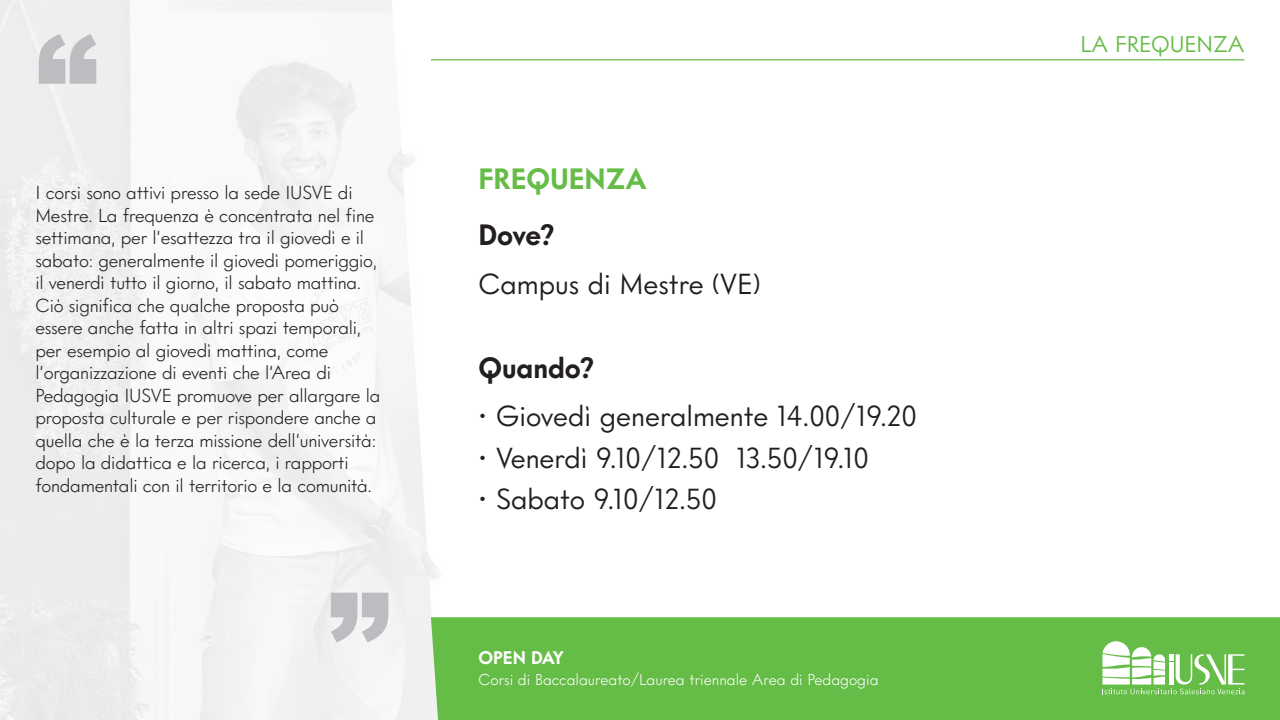
<style>
.page{position:relative;width:1280px;height:720px;background:#fff}
.page>*{position:absolute;margin:0;border:0;box-sizing:border-box;transform-origin:0 0}
.t1{font:900 125px "Arial";color:#bcbdc0}
.TXT{font:28.75px "Intervogue";color:#231f20}
.TXT-2{font:700 28.75px "Intervogue";color:#231f20}
.TITOLO_VERDE{font:700 28.75px "Intervogue";color:#65bc46}
.t2{font:22.5px "Intervogue";color:#65bc46}
.TXT_DOCENTI{font:300 18.75px/22.5px "Intervogue";letter-spacing:-.01em;color:#231f20}
.t3{font:700 17.88px "Intervogue";color:#fff}
.t4{font:300 15.62px "Intervogue";color:#fff}
</style>
<div class="page">
<div style="left:431px;top:617px;width:849px;height:103px;background:#65bc46"></div>
<svg style="left:1102px;top:641px;width:143px;height:53px"></svg>
<hr style="left:431px;top:59px;width:814px;height:1px;background:#65bc46">
<h1 class="t1" style="left:35px;top:-10px;width:64px">“</h1>
<p class="TXT_DOCENTI" style="left:35px;top:181px;width:343px">I corsi sono attivi presso la sede IUSVE di Mestre. La frequenza è concentrata nel fine settimana, per l’esattezza tra il giovedì e il sabato: generalmente il giovedì pomeriggio, il venerdì tutto il giorno, il sabato mattina.</p>
<p class="TXT_DOCENTI" style="left:35px;top:294px;width:347px">Ciò significa che qualche proposta può essere anche fatta in altri spazi temporali, per esempio al giovedì mattina, come l’organizzazione di eventi che l’Area di Pedagogia IUSVE promuove per allargare la proposta culturale e per rispondere anche a quella che è la terza missione dell’università: dopo la didattica e la ricerca, i rapporti fondamentali con il territorio e la comunità.</p>
<h1 class="t1" style="left:328px;top:548px;width:64px">”</h1>
<p class="TITOLO_VERDE" style="left:478px;top:161px;width:170px">FREQUENZA</p>
<p class="TXT-2" style="left:478px;top:217px;width:78px">Dove?</p>
<p class="TXT" style="left:478px;top:266px;width:284px">Campus di Mestre (VE)</p>
<p class="TXT-2" style="left:478px;top:350px;width:117px">Quando?</p>
<p class="TXT" style="left:478px;top:398px;width:440px">• Giovedì generalmente 14.00/19.20</p>
<p class="TXT" style="left:478px;top:440px;width:392px">• Venerdì 9.10/12.50 13.50/19.10</p>
<p class="TXT" style="left:478px;top:482px;width:240px">• Sabato 9.10/12.50</p>
<p class="t3" style="left:478px;top:647px;width:87px">OPEN DAY</p>
<p class="t4" style="left:478px;top:669px;width:402px">Corsi di Baccalaureato/Laurea triennale Area di Pedagogia</p>
<p class="t2" style="left:1080px;top:30px;width:166px">LA FREQUENZA</p>
</div>
